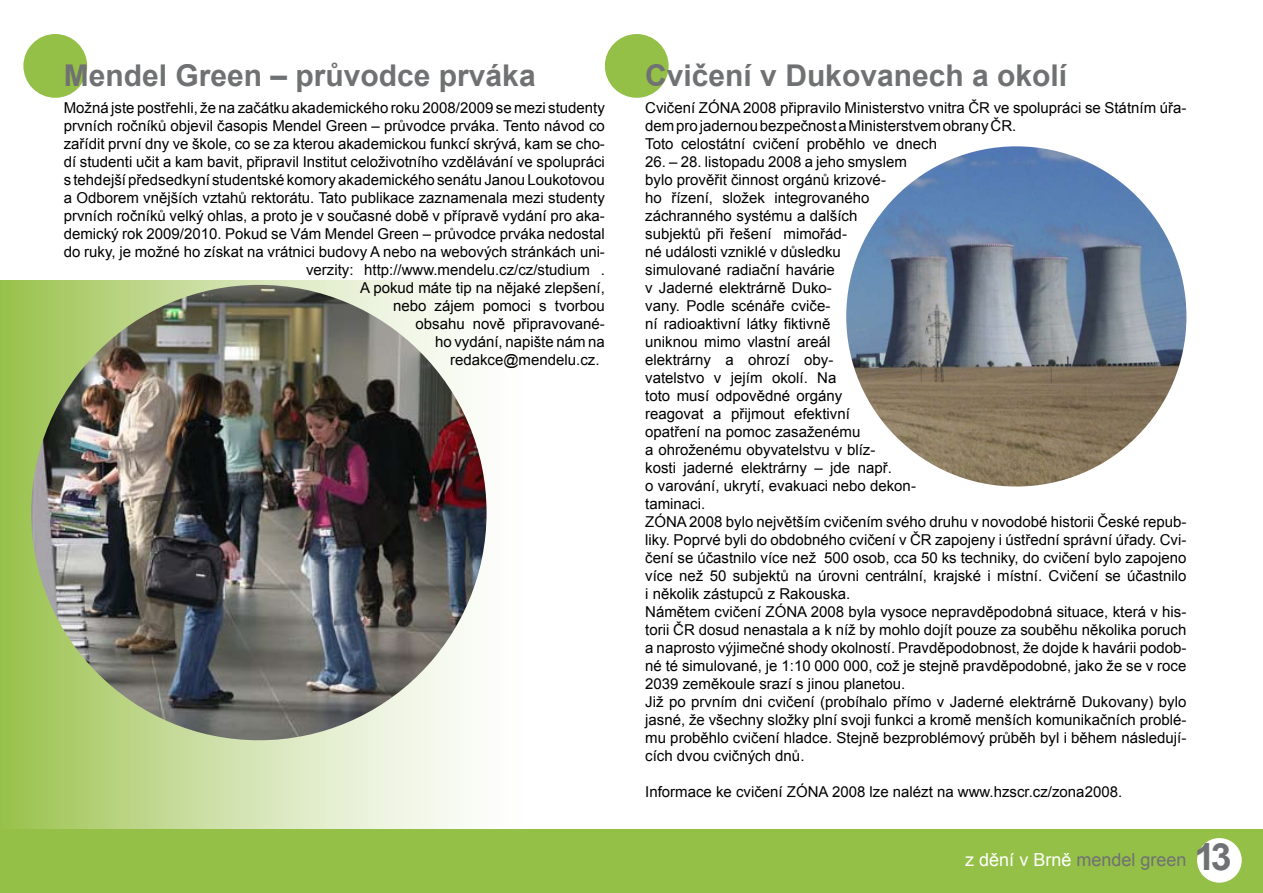
<style>
.page{position:relative;width:1263px;height:893px;background:#fff}
.page>*{position:absolute;margin:0;border:0;box-sizing:border-box;transform-origin:0 0}
.t1{font:700 30px "Arial";color:#707173}
.t2{font:18px "Arial";color:#707173}
.t3{font:15px/18px "Arial";color:#000}
.s1{color:#fff}
.s2{font-weight:700;font-size:37.5px}
</style>
<div class="page">
<div style="left:0;top:281px;width:537px;height:564px;background:linear-gradient(to right,#a0c558,#fff)"></div>
<div style="left:0;top:829px;width:1263px;height:64px;background:#95c047"></div>
<div style="left:1197px;top:838px;width:45px;height:45px;background:#fff;border-radius:50%"></div>
<div style="left:23px;top:34px;width:64px;height:64px;background:#95c047;border-radius:50%"></div>
<div style="left:605px;top:34px;width:64px;height:64px;background:#95c047;border-radius:50%"></div>
<img style="left:31px;top:285px;width:455px;height:455px;border-radius:50%">
<img style="left:846px;top:146px;width:340px;height:340px">
<h1 class="t1" style="left:64px;top:55px;width:473px">Mendel Green – průvodce prváka</h1>
<p class="t3" style="left:64px;top:99px;width:543px">Možná jste postřehli, že na začátku akademického roku 2008/2009 se mezi studenty</p>
<p class="t3" style="left:64px;top:117px;width:543px">prvních ročníků objevil časopis Mendel Green – průvodce prváka. Tento návod co</p>
<p class="t3" style="left:64px;top:135px;width:543px">zařídit první dny ve škole, co se za kterou akademickou funkcí skrývá, kam se cho-</p>
<p class="t3" style="left:64px;top:153px;width:543px">dí studenti učit a kam bavit, připravil Institut celoživotního vzdělávání ve spolupráci</p>
<p class="t3" style="left:64px;top:171px;width:543px">s tehdejší předsedkyní studentské komory akademického senátu Janou Loukotovou</p>
<p class="t3" style="left:64px;top:189px;width:543px">a Odborem vnějších vztahů rektorátu. Tato publikace zaznamenala mezi studenty</p>
<p class="t3" style="left:64px;top:207px;width:543px">prvních ročníků velký ohlas, a proto je v současné době v přípravě vydání pro aka-</p>
<p class="t3" style="left:64px;top:225px;width:543px">demický rok 2009/2010. Pokud se Vám Mendel Green – průvodce prváka nedostal</p>
<p class="t3" style="left:64px;top:243px;width:543px">do ruky, je možné ho získat na vrátnici budovy A nebo na webových stránkách uni-</p>
<p class="t3" style="left:306px;top:261px;width:300px">verzity: http://www.mendelu.cz/cz/studium .</p>
<p class="t3" style="left:360px;top:279px;width:246px">A pokud máte tip na nějaké zlepšení,</p>
<p class="t3" style="left:393px;top:297px;width:213px">nebo zájem pomoci s tvorbou</p>
<p class="t3" style="left:416px;top:315px;width:191px">obsahu nově připravované-</p>
<p class="t3" style="left:435px;top:333px;width:171px">ho vydání, napište nám na</p>
<p class="t3" style="left:450px;top:351px;width:151px">redakce@mendelu.cz.</p>
<h1 class="t1" style="left:645px;top:55px;width:423px">Cvičení v Dukovanech a okolí</h1>
<p class="t3" style="left:645px;top:99px;width:543px">Cvičení ZÓNA 2008 připravilo Ministerstvo vnitra ČR ve spolupráci se Státním úřa&shy;dem pro jadernou bezpečnost a Ministerstvem obrany ČR.<br>Toto celostátní cvičení proběhlo ve dnech</p>
<p class="t3" style="left:645px;top:153px;width:543px">26. – 28. listopadu 2008 a jeho smyslem<br>bylo prověřit činnost orgánů krizové-<br>ho řízení, složek integrovaného<br>záchranného systému a dalších<br>subjektů při řešení mimořád-<br>né události vzniklé v důsledku<br>simulované radiační havárie<br>v Jaderné elektrárně Duko-<br>vany. Podle scénáře cviče-<br>ní radioaktivní látky fiktivně<br>uniknou mimo vlastní areál<br>elektrárny a ohrozí oby-<br>vatelstvo v jejím okolí. Na<br>toto musí odpovědné orgány<br>reagovat a přijmout efektivní<br>opatření na pomoc zasaženému<br>a ohroženému obyvatelstvu v blíz-<br>kosti jaderné elektrárny – jde např.<br>o varování, ukrytí, evakuaci nebo dekon-<br>taminaci.<br>ZÓNA 2008 bylo největším cvičením svého druhu v novodobé historii České repub&shy;liky. Poprvé byli do obdobného cvičení v ČR zapojeny i ústřední správní úřady. Cvi&shy;čení se účastnilo více než 500 osob, cca 50 ks techniky, do cvičení bylo zapojeno více než 50 subjektů na úrovni centrální, krajské i místní. Cvičení se účastnilo i několik zástupců z Rakouska.<br>Námětem cvičení ZÓNA 2008 byla vysoce nepravděpodobná situace, která v his&shy;torii ČR dosud nenastala a k níž by mohlo dojít pouze za souběhu několika poruch a naprosto výjimečné shody okolností. Pravděpodobnost, že dojde k havárii podob&shy;né té simulované, je 1:10 000 000, což je stejně pravděpodobné, jako že se v roce 2039 zeměkoule srazí s jinou planetou.<br>Již po prvním dni cvičení (probíhalo přímo v Jaderné elektrárně Dukovany) bylo jasné, že všechny složky plní svoji funkci a kromě menších komunikačních problé&shy;mu proběhlo cvičení hladce. Stejně bezproblémový průběh byl i během následují&shy;cích dvou cvičných dnů.</p>
<p class="t3" style="left:645px;top:783px;width:478px">Informace ke cvičení ZÓNA 2008 lze nalézt na www.hzscr.cz/zona2008.</p>
<p class="t2" style="left:965px;top:848px;width:268px"><span class="s1">z dění v Brně</span> mendel green <span class="s2">13</span></p>
</div>
